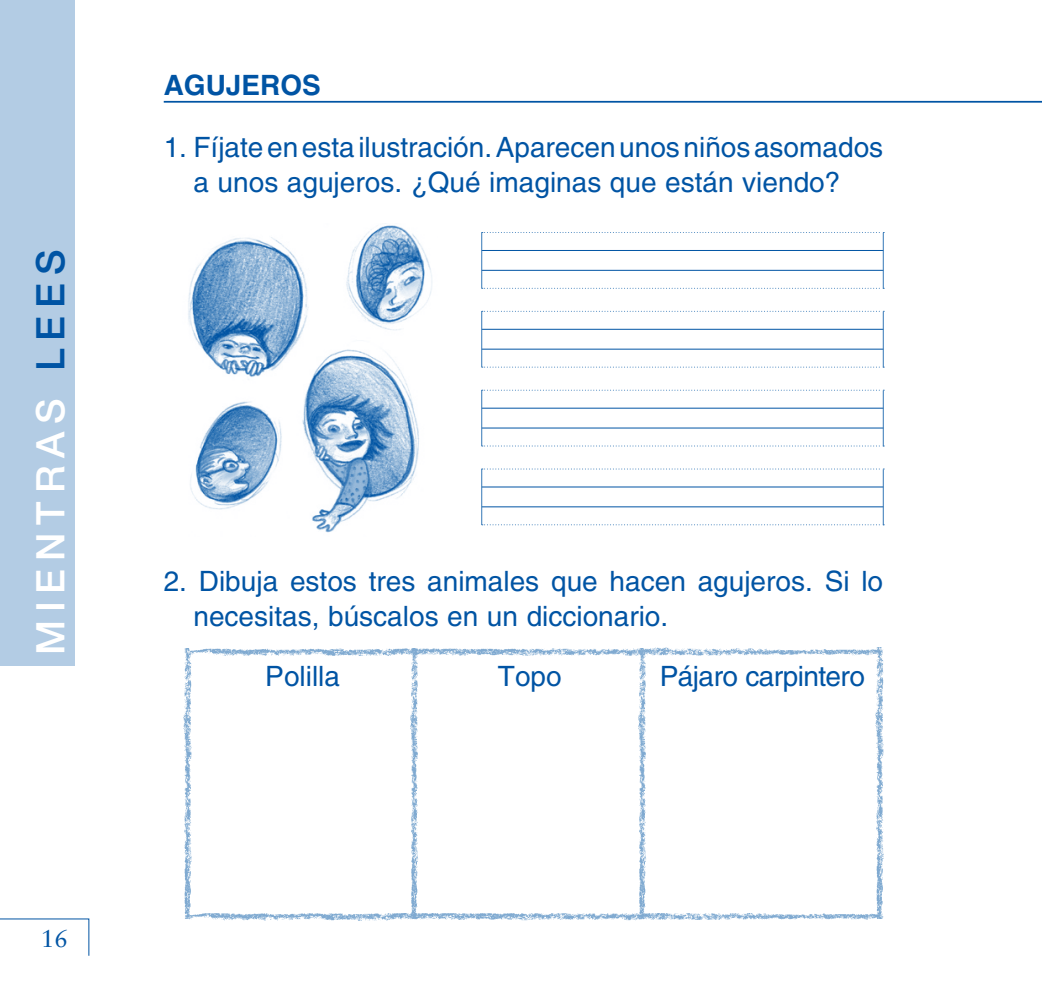
<style>
.page{position:relative;width:1042px;height:993px;background:#fff}
.page>*{position:absolute;margin:0;border:0;box-sizing:border-box;transform-origin:0 0}
.t1{font:500 39.38px "Helvetica Neue LT Std";letter-spacing:.2em;color:#fff}
.txt_1ER_ciclo{font:28px/35px "Helvetica LT Std";color:#0054a4;text-align:center}
.txt_1ER_ciclo-2{font:28px "Helvetica LT Std";letter-spacing:-.02em;color:#0054a4}
.titular{font:700 28px "Helvetica LT Std";color:#0054a4}
.t2{font:24.5px "Sabon LT Std";color:#0054a4}
.s1{color:#0054a4}
</style>
<div class="page">
<svg style="left:0;top:918px;width:90px;height:38px"></svg>
<div style="left:0;top:0;width:74px;height:665px;background:#b3cce4"></div>
<hr style="left:164px;top:101px;width:878px;height:2px;background:#0054a4">
<svg style="left:482px;top:389px;width:402px;height:1px"></svg>
<svg style="left:482px;top:445px;width:401px;height:1px"></svg>
<hr style="left:482px;top:427px;width:401px;height:1px;background:#0054a4">
<hr style="left:482px;top:407px;width:401px;height:1px;background:#0054a4">
<hr style="left:481px;top:390px;width:1px;height:56px;background:#3377b6">
<hr style="left:883px;top:390px;width:1px;height:56px;background:#3377b6">
<svg style="left:482px;top:232px;width:402px;height:1px"></svg>
<svg style="left:482px;top:288px;width:402px;height:1px"></svg>
<hr style="left:482px;top:270px;width:401px;height:1px;background:#0054a4">
<hr style="left:482px;top:250px;width:401px;height:1px;background:#0054a4">
<hr style="left:481px;top:232px;width:1px;height:56px;background:#3377b6">
<hr style="left:883px;top:233px;width:1px;height:55px;background:#3377b6">
<svg style="left:482px;top:468px;width:402px;height:1px"></svg>
<svg style="left:482px;top:524px;width:401px;height:1px"></svg>
<hr style="left:482px;top:506px;width:401px;height:1px;background:#0054a4">
<hr style="left:482px;top:486px;width:401px;height:1px;background:#0054a4">
<hr style="left:481px;top:468px;width:1px;height:57px;background:#3377b6">
<hr style="left:883px;top:469px;width:1px;height:56px;background:#3377b6">
<svg style="left:482px;top:311px;width:401px;height:1px"></svg>
<svg style="left:482px;top:366px;width:401px;height:1px"></svg>
<hr style="left:482px;top:348px;width:401px;height:1px;background:#0054a4">
<hr style="left:482px;top:329px;width:401px;height:1px;background:#0054a4">
<hr style="left:481px;top:311px;width:1px;height:56px;background:#3377b6">
<hr style="left:883px;top:311px;width:1px;height:56px;background:#3377b6">
<img style="left:188px;top:225px;width:244px;height:308px">
<img style="left:203px;top:647px;width:664px;height:8px">
<img style="left:185px;top:913px;width:698px;height:8px">
<img style="left:183px;top:648px;width:20px;height:270px">
<img style="left:867px;top:647px;width:17px;height:271px">
<img style="left:402px;top:648px;width:27px;height:270px">
<img style="left:630px;top:648px;width:27px;height:270px">
<h1 class="t1" style="left:27px;top:655px;width:407px;rotate:-90deg">MIENTRAS <span class="s1">LEES</span></h1>
<p class="t2" style="left:41px;top:923px;width:29px">16</p>
<p class="titular" style="left:164px;top:68px;width:159px">AGUJEROS</p>
<p class="txt_1ER_ciclo" style="left:164px;top:129px;width:721px">1. Fíjate en esta ilustración. Aparecen unos niños asomados a unos agujeros. ¿Qué imaginas que están viendo?</p>
<p class="txt_1ER_ciclo" style="left:193px;top:563px;width:691px;text-align:left;text-indent:-30px">2. Dibuja estos tres animales que hacen agujeros. Si lo necesitas, búscalos en un diccionario.</p>
<p class="txt_1ER_ciclo" style="left:265px;top:658px;width:76px">Polilla</p>
<p class="txt_1ER_ciclo" style="left:498px;top:658px;width:65px">Topo</p>
<p class="txt_1ER_ciclo-2" style="left:660px;top:659px;width:207px">Pájaro carpintero</p>
</div>
